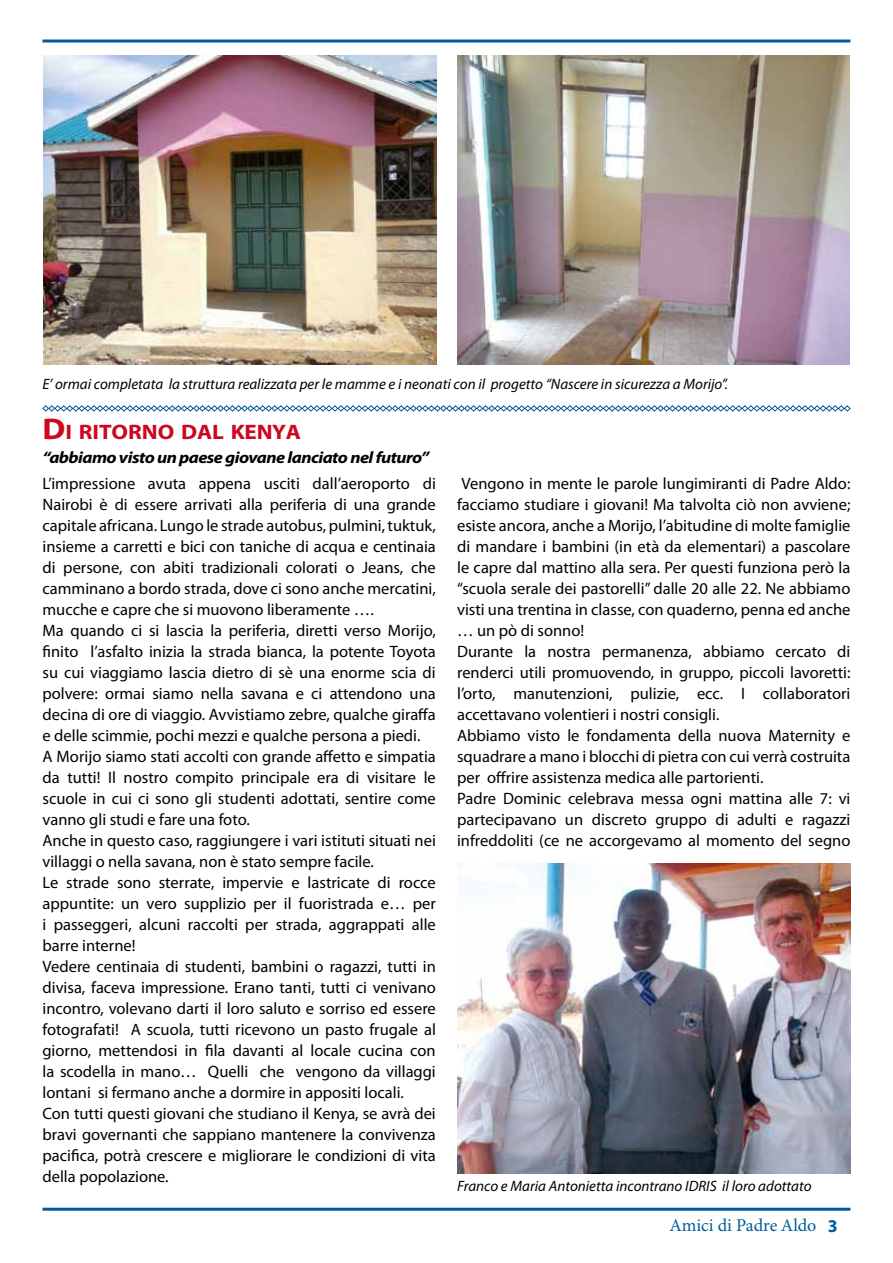
<style>
.page{position:relative;width:893px;height:1263px;background:#fff}
.page>*{position:absolute;margin:0;border:0;box-sizing:border-box;transform-origin:0 0}
.t1{font:700 21px "Myriad Pro";color:#cd071e;scale:1.1 1}
.t2{font:18px "Minion Pro";color:#005d9b}
.t3{font:16.5px/21px "Myriad Pro";color:#000}
.t4{font:italic 700 16.5px "Myriad Pro";letter-spacing:-.03em;color:#000;scale:1.1 1}
.t5{font:italic 15px "Myriad Pro";color:#000}
.s1{font-size:30px}
.s2{font-family:"Myriad Pro";font-weight:700}
</style>
<div class="page">
<hr style="left:43px;top:40px;width:807px;height:3px;background:#005d9b">
<hr style="left:43px;top:1208px;width:807px;height:3px;background:#005d9b">
<img style="left:457px;top:863px;width:393px;height:310px">
<img style="left:44px;top:55px;width:393px;height:310px">
<img style="left:457px;top:55px;width:392px;height:309px">
<svg style="left:42px;top:405px;width:809px;height:7px"></svg>
<p class="t5" style="left:43px;top:375px;width:687px">E’ ormai completata la struttura realizzata per le mamme e i neonati con il progetto “Nascere in sicurezza a Morijo”.</p>
<p class="t1" style="left:43px;top:418px;width:47px"><span class="s1">D</span>I RITORNO</p>
<p class="t1" style="left:181px;top:418px;width:14px">DAL</p>
<p class="t1" style="left:231px;top:418px;width:64px">KENYA</p>
<p class="t4" style="left:43px;top:446px;width:353px">“abbiamo visto un paese giovane lanciato nel futuro”</p>
<p class="t3" style="left:43px;top:473px;width:395px">L’impressione avuta appena usciti dall’aeroporto di Nairobi è di essere arrivati alla periferia di una grande capitale africana. Lungo le strade autobus, pulmini, tuktuk, insieme a carretti e bici con taniche di acqua e centinaia di persone, con abiti tradizionali colorati o Jeans, che camminano a bordo strada, dove ci sono anche mercatini, mucche e capre che si muovono liberamente ….<br>Ma quando ci si lascia la periferia, diretti verso Morijo, finito l’asfalto inizia la strada bianca, la potente Toyota su cui viaggiamo lascia dietro di sè una enorme scia di polvere: ormai siamo nella savana e ci attendono una decina di ore di viaggio. Avvistiamo zebre, qualche giraffa e delle scimmie, pochi mezzi e qualche persona a piedi.<br>A Morijo siamo stati accolti con grande affetto e simpatia da tutti! Il nostro compito principale era di visitare le scuole in cui ci sono gli studenti adottati, sentire come vanno gli studi e fare una foto.<br>Anche in questo caso, raggiungere i vari istituti situati nei villaggi o nella savana, non è stato sempre facile.<br>Le strade sono sterrate, impervie e lastricate di rocce appuntite: un vero supplizio per il fuoristrada e… per i passeggeri, alcuni raccolti per strada, aggrappati alle barre interne!<br>Vedere centinaia di studenti, bambini o ragazzi, tutti in divisa, faceva impressione. Erano tanti, tutti ci venivano incontro, volevano darti il loro saluto e sorriso ed essere fotografati! A scuola, tutti ricevono un pasto frugale al giorno, mettendosi in fila davanti al locale cucina con la scodella in mano… Quelli che vengono da villaggi lontani si fermano anche a dormire in appositi locali.<br>Con tutti questi giovani che studiano il Kenya, se avrà dei bravi governanti che sappiano mantenere la convivenza pacifica, potrà crescere e migliorare le condizioni di vita della popolazione.</p>
<p class="t3" style="left:457px;top:473px;width:395px">Vengono in mente le parole lungimiranti di Padre Aldo: facciamo studiare i giovani! Ma talvolta ciò non avviene; esiste ancora, anche a Morijo, l’abitudine di molte famiglie di mandare i bambini (in età da elementari) a pascolare le capre dal mattino alla sera. Per questi funziona però la “scuola serale dei pastorelli” dalle 20 alle 22. Ne abbiamo visti una trentina in classe, con quaderno, penna ed anche … un pò di sonno!<br>Durante la nostra permanenza, abbiamo cercato di renderci utili promuovendo, in gruppo, piccoli lavoretti: l’orto, manutenzioni, pulizie, ecc. I collaboratori accettavano volentieri i nostri consigli.<br>Abbiamo visto le fondamenta della nuova Maternity e squadrare a mano i blocchi di pietra con cui verrà costruita per offrire assistenza medica alle partorienti.<br>Padre Dominic celebrava messa ogni mattina alle 7: vi partecipavano un discreto gruppo di adulti e ragazzi infreddoliti (ce ne accorgevamo al momento del segno</p>
<p class="t5" style="left:457px;top:1177px;width:356px">Franco e Maria Antonietta incontrano IDRIS il loro adottato</p>
<p class="t2" style="left:669px;top:1215px;width:170px">Amici di Padre Aldo <span class="s2">3</span></p>
</div>
